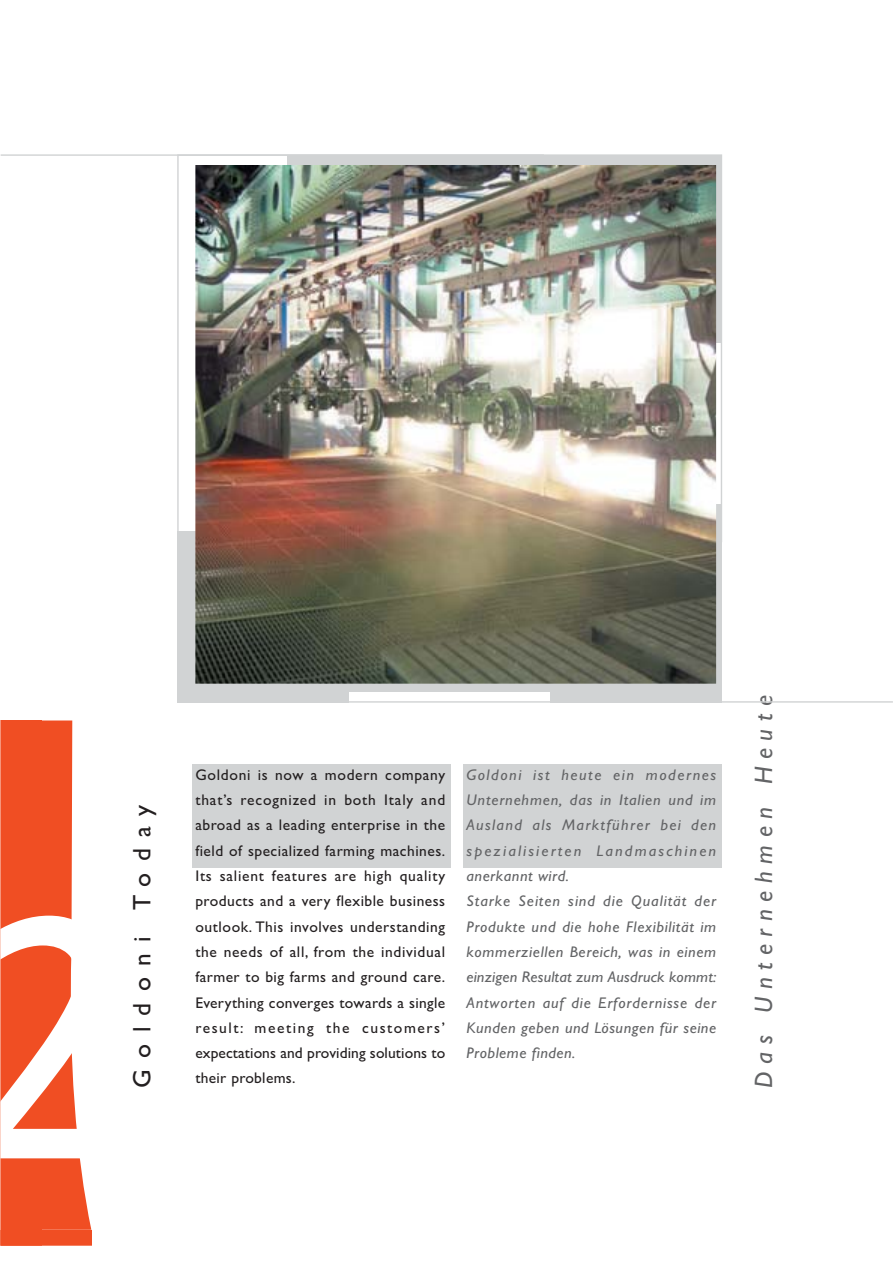
<style>
.page{position:relative;width:893px;height:1263px;background:#fff}
.page>*{position:absolute;margin:0;border:0;box-sizing:border-box;transform-origin:0 0}
.t1{font:italic 351.3px "Gill Sans";color:#fff}
.t2{font:italic 25.35px "Gill Sans";letter-spacing:.3em;color:#636466}
.t3{font:25.35px "Gill Sans";letter-spacing:.45em;color:#231f20}
.t4{font:15.45px/25.3px "Gill Sans";letter-spacing:.005em;color:#231f20;text-align:justify}
.t5{font:italic 15.45px/25.3px "Gill Sans";letter-spacing:.05em;color:#636466;scale:1.05 1}
</style>
<div class="page">
<div style="left:0;top:720px;width:42px;height:526px;background:#f04e23"></div>
<div style="left:0;top:1230px;width:91px;height:16px;background:#f04e23"></div>
<svg style="left:42px;top:721px;width:49px;height:509px"></svg>
<div style="left:462px;top:764px;width:259px;height:104px;background:#d1d3d4"></div>
<div style="left:192px;top:764px;width:258px;height:104px;background:#d1d3d4"></div>
<div style="left:286px;top:155px;width:434px;height:187px;background:#d1d3d4"></div>
<div style="left:288px;top:504px;width:434px;height:187px;background:#d1d3d4"></div>
<div style="left:177px;top:531px;width:171px;height:172px;background:#d1d3d4"></div>
<div style="left:550px;top:531px;width:172px;height:172px;background:#d1d3d4"></div>
<img style="left:195px;top:165px;width:521px;height:518px">
<hr style="left:0;top:154px;width:544px;height:2px;background:#d1d3d4">
<hr style="left:347px;top:701px;width:545px;height:2px;background:#d1d3d4">
<h1 class="t1" style="left:-51px;top:919px;width:185px">2</h1>
<h2 class="t3" style="left:133px;top:1088px;width:284px;rotate:-90deg">Goldoni Today</h2>
<p class="t4" style="left:195px;top:764px;width:251px">Goldoni is now a modern company that’s recognized in both Italy and abroad as a leading enterprise in the field of specialized farming machines.<br>Its salient features are high quality products and a very flexible business outlook. This involves understanding the needs of all, from the individual farmer to big farms and ground care.<br>Everything converges towards a single result: meeting the customers’ expectations and providing solutions to their problems.</p>
<p class="t5" style="left:466px;top:764px;width:239px">Goldoni ist heute ein modernes<br>Unternehmen, das in Italien und im<br>Ausland als Marktführer bei den spezialisierten Landmaschinen anerkannt wird.<br>Starke Seiten sind die Qualität der<br>Produkte und die hohe Flexibilität im kommerziellen Bereich, was in einem einzigen Resultat zum Ausdruck kommt:<br>Antworten auf die Erfordernisse der<br>Kunden geben und Lösungen für seine<br>Probleme finden.</p>
<h2 class="t2" style="left:755px;top:1088px;width:394px;rotate:-90deg">Das Unternehmen Heute</h2>
</div>
